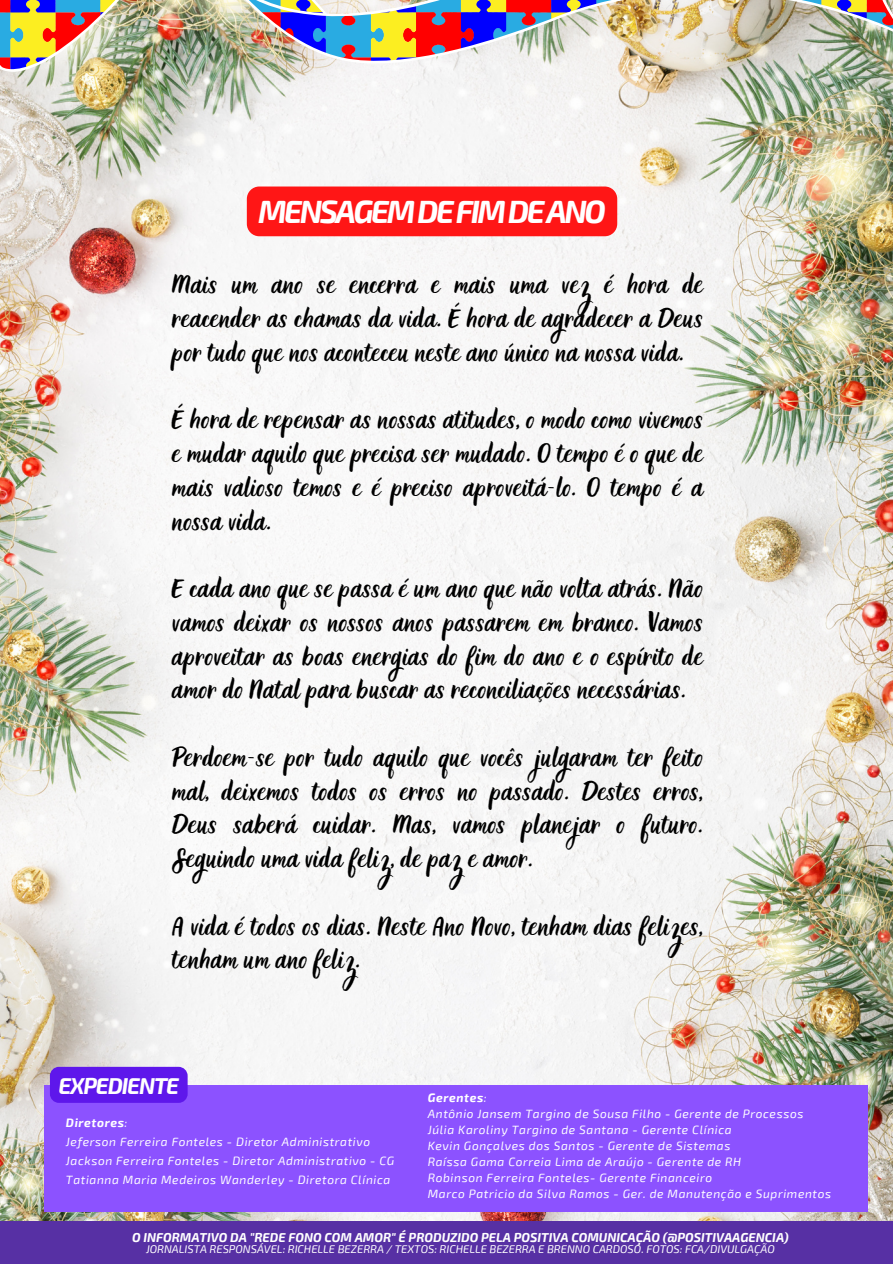
<style>
.page{position:relative;width:893px;height:1264px;background:#fff}
.page>*{position:absolute;margin:0;border:0;box-sizing:border-box;transform-origin:0 0}
.t1{font:italic 700 31.5px "Exo 2";letter-spacing:-.08em;color:#fff}
.t2{font:italic 700 22.5px "Exo 2";letter-spacing:-.05em;color:#fff}
.t3{font:21.3px/33.8px "Holla";color:#000;text-align:justify}
.t4{font:italic 700 12.6px "Exo 2";color:#fff}
.t5{font:italic 12px "Exo 2";letter-spacing:.05em;color:#fff}
.t6{font:italic 700 12px "Exo 2";letter-spacing:.05em;color:#fff}
.t7{font:italic 11.1px "Exo 2";color:#fff}
.s1{font-weight:400}
</style>
<div class="page">
<img style="left:0;top:72px;width:892px;height:1149px">
<img style="left:0;top:0;width:892px;height:72px">
<div style="left:0;top:1221px;width:892px;height:42px;background:#5730a4"></div>
<div style="left:45px;top:1085px;width:822px;height:127px;background:#8c52ff"></div>
<div style="left:50px;top:1066px;width:138px;height:36px;background:#5e17eb;border-radius:9px"></div>
<div style="left:247px;top:186px;width:370px;height:50px;background:#ff1616"></div>
<p class="t1" style="left:258px;top:191px;width:349px">MENSAGEMDEFIMDEANO</p>
<p class="t3" style="left:172px;top:268px;width:532px">Mais um ano se encerra e mais uma vez é hora de reacender as chamas da vida. É hora de agradecer a Deus por tudo que nos aconteceu neste ano único na nossa vida.</p>
<p class="t3" style="left:172px;top:403px;width:532px">É hora de repensar as nossas atitudes, o modo como vivemos e mudar aquilo que precisa ser mudado. O tempo é o que de mais valioso temos e é preciso aproveitá-lo. O tempo é a nossa vida.</p>
<p class="t3" style="left:172px;top:572px;width:532px">E cada ano que se passa é um ano que não volta atrás. Não vamos deixar os nossos anos passarem em branco. Vamos aproveitar as boas energias do fim do ano e o espírito de amor do Natal para buscar as reconciliações necessárias.</p>
<p class="t3" style="left:172px;top:740px;width:532px">Perdoem-se por tudo aquilo que vocês julgaram ter feito mal, deixemos todos os erros no passado. Destes erros, Deus saberá cuidar. Mas, vamos planejar o futuro.<br>Seguindo uma vida feliz, de paz e amor.</p>
<p class="t3" style="left:172px;top:909px;width:532px">A vida é todos os dias. Neste Ano Novo, tenham dias felizes, tenham um ano feliz.</p>
<p class="t2" style="left:58px;top:1071px;width:122px">EXPEDIENTE</p>
<p class="t6" style="left:66px;top:1115px;width:63px">Diretores<span class="s1">:</span></p>
<p class="t5" style="left:66px;top:1134px;width:306px">Jeferson Ferreira Fonteles - Diretor Administrativo</p>
<p class="t5" style="left:66px;top:1153px;width:330px">Jackson Ferreira Fonteles - Diretor Administrativo - CG</p>
<p class="t5" style="left:66px;top:1172px;width:326px">Tatianna Maria Medeiros Wanderley - Diretora Clínica</p>
<p class="t6" style="left:428px;top:1089px;width:60px">Gerentes<span class="s1">:</span></p>
<p class="t5" style="left:428px;top:1105px;width:377px">Antônio Jansem Targino de Sousa Filho - Gerente de Processos</p>
<p class="t5" style="left:428px;top:1121px;width:305px">Júlia Karoliny Targino de Santana - Gerente Clínica</p>
<p class="t5" style="left:428px;top:1137px;width:304px">Kevin Gonçalves dos Santos - Gerente de Sistemas</p>
<p class="t5" style="left:428px;top:1153px;width:315px">Raíssa Gama Correia Lima de Araújo - Gerente de RH</p>
<p class="t5" style="left:428px;top:1169px;width:286px">Robinson Ferreira Fonteles- Gerente Financeiro</p>
<p class="t5" style="left:428px;top:1185px;width:405px">Marco Patricio da Silva Ramos - Ger. de Manutenção e Suprimentos</p>
<p class="t4" style="left:132px;top:1228px;width:658px">O INFORMATIVO DA "REDE FONO COM AMOR" É PRODUZIDO PELA POSITIVA COMUNICAÇÃO (@POSITIVAAGENCIA)</p>
<p class="t7" style="left:146px;top:1241px;width:630px">JORNALISTA RESPONSÁVEL: RICHELLE BEZERRA / TEXTOS: RICHELLE BEZERRA E BRENNO CARDOSO. FOTOS: FCA/DIVULGAÇÃO</p>
</div>
